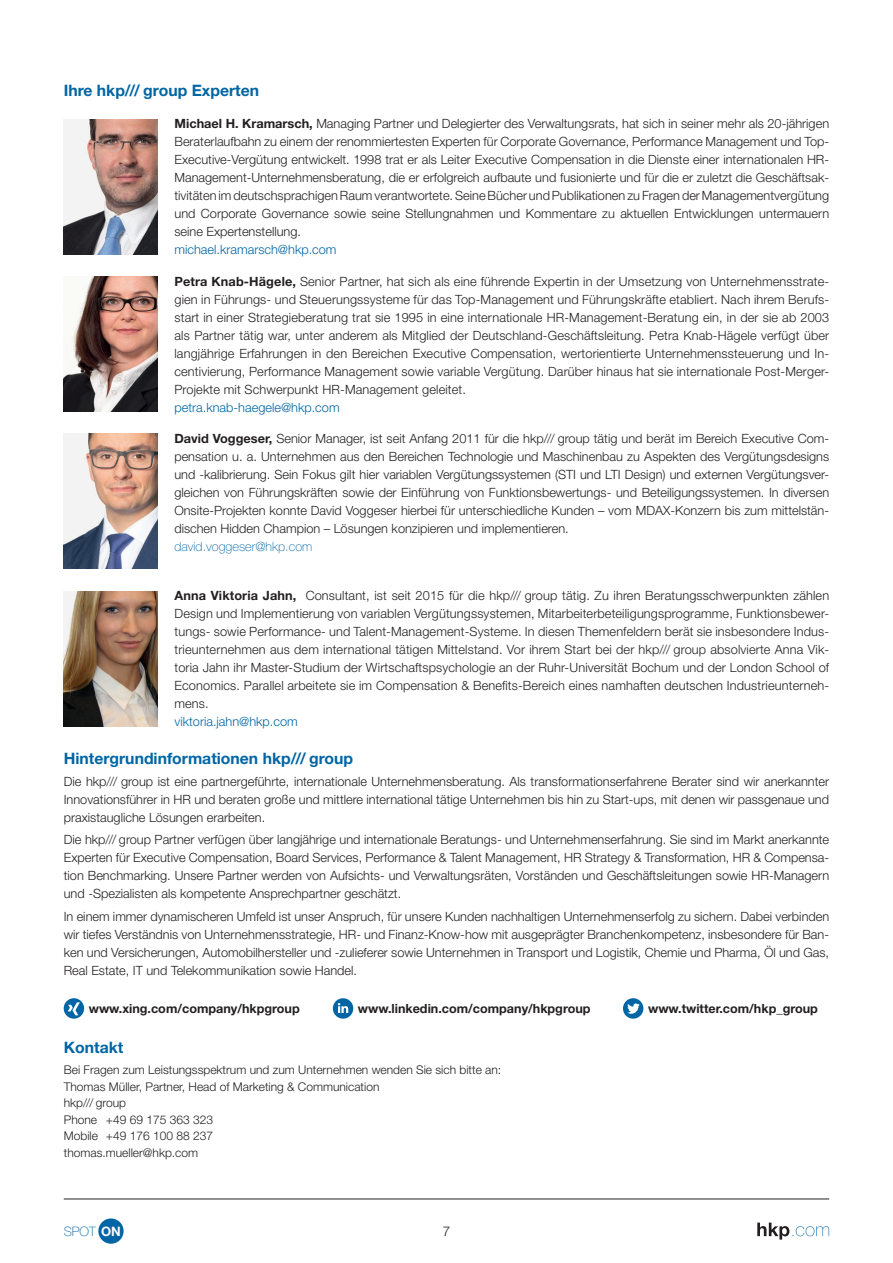
<style>
.page{position:relative;width:893px;height:1263px;background:#fff}
.page>*{position:absolute;margin:0;border:0;box-sizing:border-box;transform-origin:0 0}
.t1{font:700 15.75px "Helvetica Neue LT Std";color:#0065a4}
.t2{font:300 13.5px "Helvetica Neue LT Std";color:#231f20}
.t3{font:100 13.05px "Helvetica Neue LT Std";color:#0065a4}
.t4{font:300 12.75px/18px "Helvetica Neue LT Std";color:#231f20;text-align:justify}
.t5{font:300 12.75px "Helvetica Neue LT Std";color:#0065a4}
.t6{font:100 12.75px "Helvetica Neue LT Std";color:#0065a4}
.t7{font:700 12.6px "Helvetica Neue LT Std";color:#231f20}
.t8{font:300 12px/16.5px "Helvetica Neue LT Std";color:#231f20}
.s1{font-weight:700}
.s2{font-weight:700;color:#fff}
</style>
<div class="page">
<img style="left:64px;top:434px;width:93px;height:135px">
<img style="left:64px;top:276px;width:93px;height:135px">
<svg style="left:757px;top:1222px;width:72px;height:17px"></svg>
<hr style="left:64px;top:1199px;width:765px;height:1px;background:#231f20">
<div style="left:98px;top:1218px;width:26px;height:26px;background:#0065a4;border-radius:50%"></div>
<img style="left:64px;top:591px;width:93px;height:135px">
<img style="left:64px;top:119px;width:93px;height:135px">
<div style="left:64px;top:998px;width:20px;height:21px;background:#0065a4;border-radius:50%"></div>
<svg style="left:68px;top:1002px;width:12px;height:13px"></svg>
<div style="left:333px;top:998px;width:20px;height:21px;background:#0065a4;border-radius:50%"></div>
<svg style="left:338px;top:1003px;width:10px;height:10px"></svg>
<div style="left:623px;top:998px;width:20px;height:21px;background:#0065a4;border-radius:50%"></div>
<svg style="left:627px;top:1003px;width:13px;height:11px"></svg>
<p class="t1" style="left:64px;top:81px;width:197px">Ihre hkp/// group Experten</p>
<p class="t4" style="left:174px;top:114px;width:656px"><span class="s1">Michael H. Kramarsch,</span> Managing Partner und Delegierter des Verwaltungsrats, hat sich in seiner mehr als 20-jährigen Beraterlaufbahn zu einem der renommiertesten Experten für Corporate Governance, Performance Management und Top-Executive-Vergütung entwickelt. 1998 trat er als Leiter Executive Compensation in die Dienste einer internationalen HR-Management-Unternehmensberatung, die er erfolgreich aufbaute und fusionierte und für die er zuletzt die Geschäftsak&shy;tivitäten im deutschsprachigen Raum verantwortete. Seine Bücher und Publikationen zu Fragen der Managementvergütung und Corporate Governance sowie seine Stellungnahmen und Kommentare zu aktuellen Entwicklungen untermauern seine Expertenstellung.</p>
<p class="t5" style="left:174px;top:242px;width:164px">michael.kramarsch@hkp.com</p>
<p class="t4" style="left:174px;top:272px;width:656px"><span class="s1">Petra Knab-Hägele,</span> Senior Partner, hat sich als eine führende Expertin in der Umsetzung von Unternehmensstrate&shy;gien in Führungs- und Steuerungssysteme für das Top-Management und Führungskräfte etabliert. Nach ihrem Berufs&shy;start in einer Strategieberatung trat sie 1995 in eine internationale HR-Management-Beratung ein, in der sie ab 2003 als Partner tätig war, unter anderem als Mitglied der Deutschland-Geschäftsleitung. Petra Knab-Hägele verfügt über langjährige Erfahrungen in den Bereichen Executive Compensation, wertorientierte Unternehmenssteuerung und In&shy;centivierung, Performance Management sowie variable Vergütung. Darüber hinaus hat sie internationale Post-Merger-Projekte mit Schwerpunkt HR-Management geleitet.</p>
<p class="t5" style="left:174px;top:399px;width:167px">petra.knab-haegele@hkp.com</p>
<p class="t4" style="left:174px;top:429px;width:656px"><span class="s1">David Voggeser,</span> Senior Manager, ist seit Anfang 2011 für die hkp/// group tätig und berät im Bereich Executive Com&shy;pensation u. a. Unternehmen aus den Bereichen Technologie und Maschinenbau zu Aspekten des Vergütungsdesigns und -kalibrierung. Sein Fokus gilt hier variablen Vergütungssystemen (STI und LTI Design) und externen Vergütungsver&shy;gleichen von Führungskräften sowie der Einführung von Funktionsbewertungs- und Beteiligungssystemen. In diversen Onsite-Projekten konnte David Voggeser hierbei für unterschiedliche Kunden – vom MDAX-Konzern bis zum mittelstän&shy;dischen Hidden Champion – Lösungen konzipieren und implementieren.</p>
<p class="t6" style="left:174px;top:539px;width:139px">david.voggeser@hkp.com</p>
<p class="t4" style="left:174px;top:586px;width:656px"><span class="s1">Anna Viktoria Jahn,</span> Consultant, ist seit 2015 für die hkp/// group tätig. Zu ihren Beratungsschwerpunkten zählen Design und Implementierung von variablen Vergütungssystemen, Mitarbeiterbeteiligungsprogramme, Funktionsbewer&shy;tungs- sowie Performance- und Talent-Management-Systeme. In diesen Themenfeldern berät sie insbesondere Indus&shy;trieunternehmen aus dem international tätigen Mittelstand. Vor ihrem Start bei der hkp/// group absolvierte Anna Vik&shy;toria Jahn ihr Master-Studium der Wirtschaftspsychologie an der Ruhr-Universität Bochum und der London School of Economics. Parallel arbeitete sie im Compensation &amp; Benefits-Bereich eines namhaften deutschen Industrieunterneh&shy;mens.</p>
<p class="t5" style="left:174px;top:714px;width:125px">viktoria.jahn@hkp.com</p>
<p class="t1" style="left:64px;top:748px;width:291px">Hintergrundinformationen hkp/// group</p>
<p class="t4" style="left:64px;top:772px;width:767px">Die hkp/// group ist eine partnergeführte, internationale Unternehmensberatung. Als transformationserfahrene Berater sind wir anerkannter Innovationsführer in HR und beraten große und mittlere international tätige Unternehmen bis hin zu Start-ups, mit denen wir passgenaue und praxistaugliche Lösungen erarbeiten.</p>
<p class="t4" style="left:64px;top:831px;width:767px">Die hkp/// group Partner verfügen über langjährige und internationale Beratungs- und Unternehmenserfahrung. Sie sind im Markt anerkannte Experten für Executive Compensation, Board Services, Performance &amp; Talent Management, HR Strategy &amp; Transformation, HR &amp; Compensa&shy;tion Benchmarking. Unsere Partner werden von Aufsichts- und Verwaltungsräten, Vorständen und Geschäftsleitungen sowie HR-Managern und -Spezialisten als kompetente Ansprechpartner geschätzt.</p>
<p class="t4" style="left:64px;top:907px;width:767px">In einem immer dynamischeren Umfeld ist unser Anspruch, für unsere Kunden nachhaltigen Unternehmenserfolg zu sichern. Dabei verbinden wir tiefes Verständnis von Unternehmensstrategie, HR- und Finanz-Know-how mit ausgeprägter Branchenkompetenz, insbesondere für Ban&shy;ken und Versicherungen, Automobilhersteller und -zulieferer sowie Unternehmen in Transport und Logistik, Chemie und Pharma, Öl und Gas, Real Estate, IT und Telekommunikation sowie Handel.</p>
<p class="t7" style="left:89px;top:1001px;width:212px">www.xing.com/company/hkpgroup</p>
<p class="t7" style="left:358px;top:1001px;width:234px">www.linkedin.com/company/hkpgroup</p>
<p class="t7" style="left:648px;top:1001px;width:171px">www.twitter.com/hkp_group</p>
<p class="t1" style="left:64px;top:1038px;width:61px">Kontakt</p>
<p class="t8" style="left:64px;top:1061px;width:439px">Bei Fragen zum Leistungsspektrum und zum Unternehmen wenden Sie sich bitte an:<br>Thomas Müller, Partner, Head of Marketing &amp; Communication<br>hkp/// group<br>Phone +49 69 175 363 323<br>Mobile +49 176 100 88 237<br>thomas.mueller@hkp.com</p>
<p class="t3" style="left:64px;top:1223px;width:59px">SPOT <span class="s2">ON</span></p>
<p class="t2" style="left:443px;top:1223px;width:9px">7</p>
</div>
